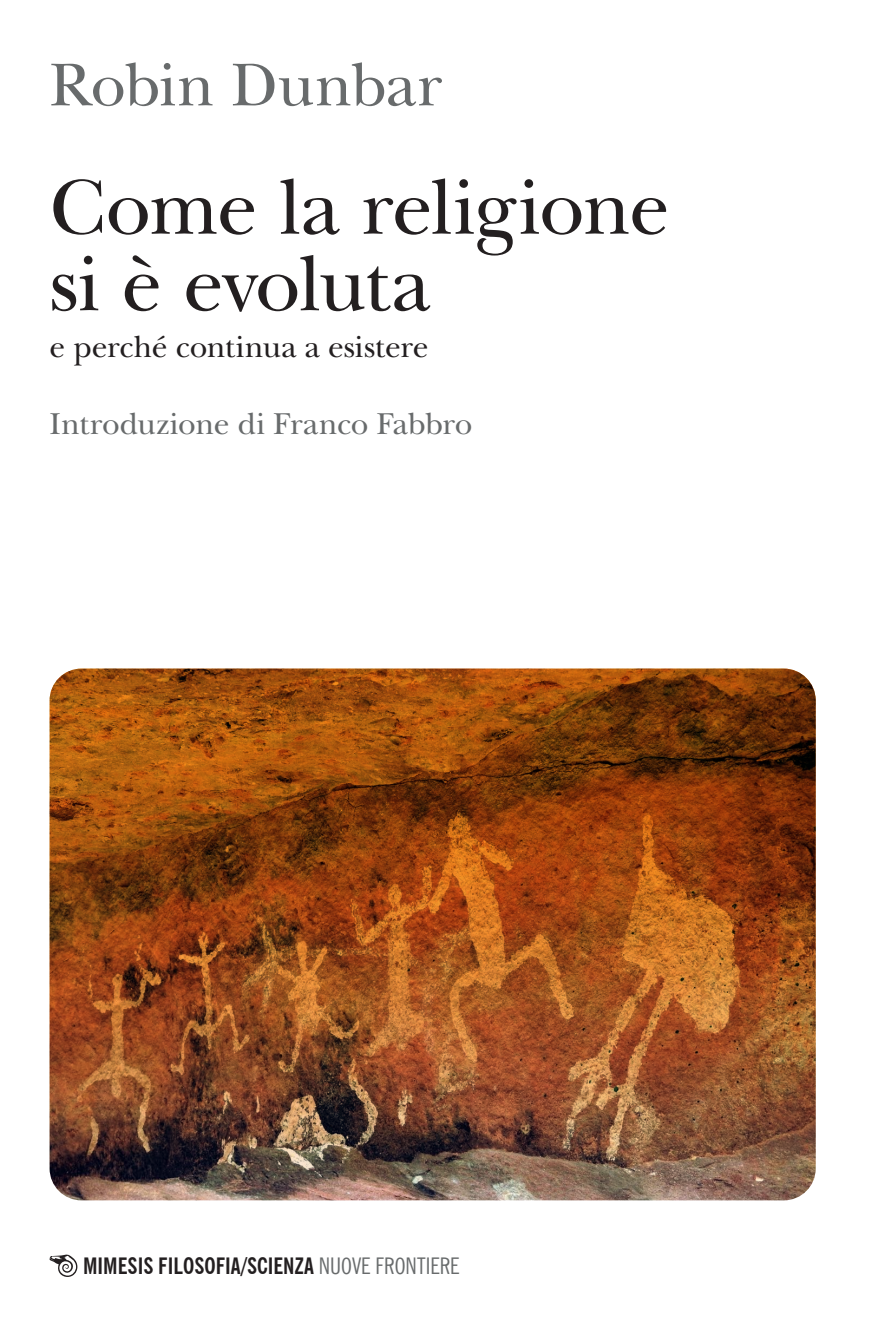
<style>
.page{position:relative;width:878px;height:1343px;background:#fff}
.page>*{position:absolute;margin:0;border:0;box-sizing:border-box;transform-origin:0 0}
.t1{font:81px/76.5px "New Baskerville Std";letter-spacing:-.02em;color:#231f20}
.t2{font:63px "New Baskerville Std";color:#686b6c}
.t3{font:31.5px "New Baskerville Std";letter-spacing:-.01em;color:#686b6c}
.t4{font:31.5px "New Baskerville Std";letter-spacing:-.01em;color:#231f20}
.t5{font:700 condensed 22.5px "News Gothic BT";color:#231f20}
.s1{font-weight:400;color:#686b6c}
</style>
<div class="page">
<svg style="left:49px;top:1254px;width:28px;height:22px"></svg>
<img style="left:50px;top:668px;width:765px;height:532px;border-radius:32px">
<h2 class="t2" style="left:50px;top:48px;width:394px">Robin Dunbar</h2>
<h1 class="t1" style="left:50px;top:170px;width:621px">Come la religione si è evoluta</h1>
<h3 class="t4" style="left:50px;top:329px;width:380px">e perché continua a esistere</h3>
<h3 class="t3" style="left:50px;top:405px;width:424px">Introduzione di Franco Fabbro</h3>
<p class="t5" style="left:83px;top:1252px;width:378px">MIMESIS FILOSOFIA/SCIENZA <span class="s1">NUOVE FRONTIERE</span></p>
</div>
